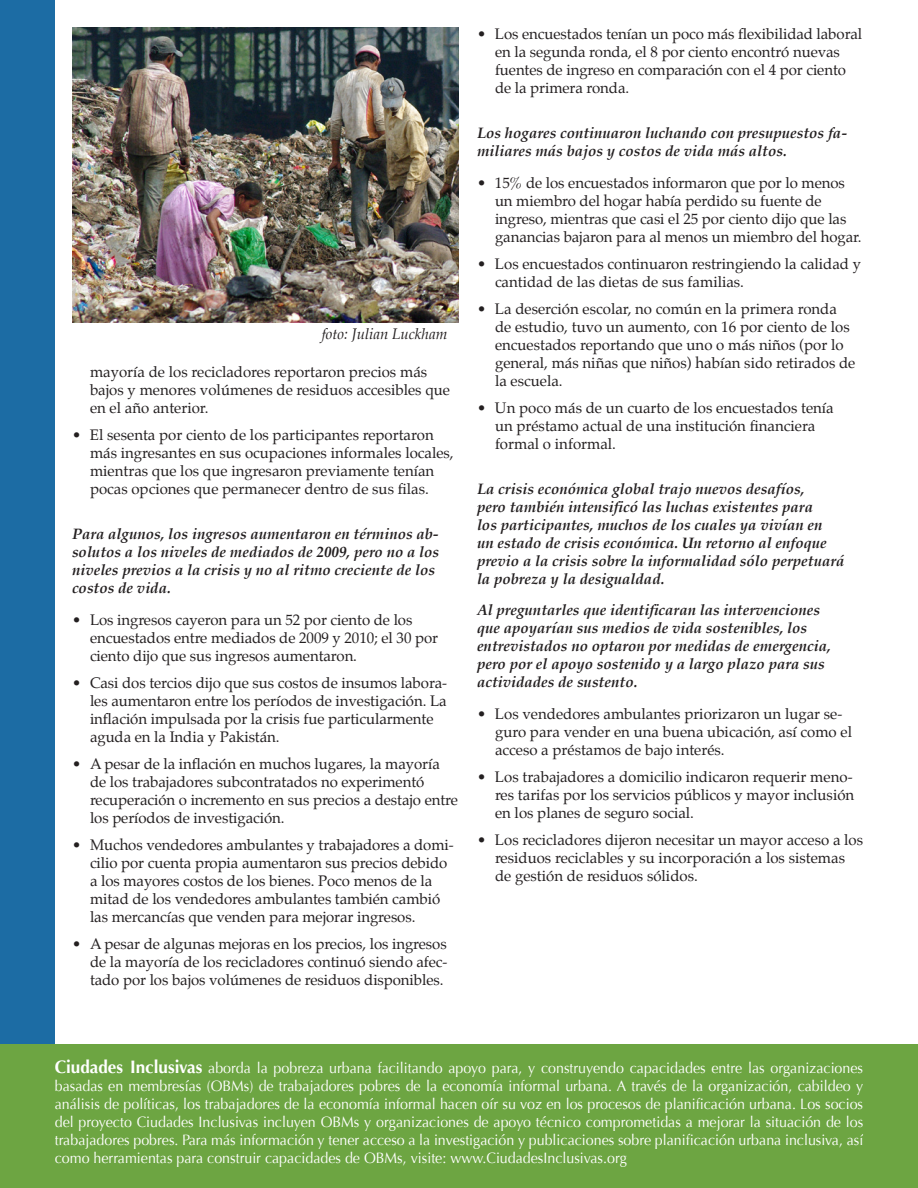
<style>
.page{position:relative;width:918px;height:1188px;background:#fff}
.page>*{position:absolute;margin:0;border:0;box-sizing:border-box;transform-origin:0 0}
.t1{font:15px/18px "Palatino";letter-spacing:-.005em;color:#231f20}
.t2{font:italic 700 15px/18px "Palatino";color:#231f20}
.t3{font:15px/18px "Optima";color:#fff;text-align:justify;scale:.95 1}
.t4{font:italic 15px "Palatino";color:#231f20}
.s1{font-weight:700;font-size:18px}
</style>
<div class="page">
<div style="left:0;top:0;width:54px;height:1188px;background:#1c6ca4"></div>
<div style="left:0;top:1045px;width:918px;height:143px;background:#6da542"></div>
<img style="left:72px;top:27px;width:387px;height:295px">
<p class="t4" style="left:322px;top:328px;width:127px">foto: Julian Luckham</p>
<p class="t1" style="left:90px;top:363px;width:362px">mayoría de los recicladores reportaron precios más bajos y menores volúmenes de residuos accesibles que en el año anterior.</p>
<p class="t1" style="left:90px;top:426px;width:365px;text-indent:-18px">• El sesenta por ciento de los participantes reportaron más ingresantes en sus ocupaciones informales locales, mientras que los que ingresaron previamente tenían pocas opciones que permanecer dentro de sus filas.</p>
<p class="t2" style="left:72px;top:527px;width:369px">Para algunos, los ingresos aumentaron en términos ab&shy;solutos a los niveles de mediados de 2009, pero no a los niveles previos a la crisis y no al ritmo creciente de los costos de vida.</p>
<p class="t1" style="left:90px;top:610px;width:350px;text-indent:-18px">• Los ingresos cayeron para un 52 por ciento de los encuestados entre mediados de 2009 y 2010; el 30 por ciento dijo que sus ingresos aumentaron.</p>
<p class="t1" style="left:90px;top:673px;width:359px;text-indent:-18px">• Casi dos tercios dijo que sus costos de insumos labora&shy;les aumentaron entre los períodos de investigación. La inflación impulsada por la crisis fue particularmente aguda en la India y Pakistán.</p>
<p class="t1" style="left:90px;top:754px;width:370px;text-indent:-18px">• A pesar de la inflación en muchos lugares, la mayoría de los trabajadores subcontratados no experimentó recuperación o incremento en sus precios a destajo entre los períodos de investigación.</p>
<p class="t1" style="left:90px;top:835px;width:365px;text-indent:-18px">• Muchos vendedores ambulantes y trabajadores a domi&shy;cilio por cuenta propia aumentaron sus precios debido a los mayores costos de los bienes. Poco menos de la mitad de los vendedores ambulantes también cambió las mercancías que venden para mejorar ingresos.</p>
<p class="t1" style="left:90px;top:934px;width:359px;text-align:justify;text-indent:-18px">• A pesar de algunas mejoras en los precios, los ingresos de la mayoría de los recicladores continuó siendo afec&shy;tado por los bajos volúmenes de residuos disponibles.</p>
<p class="t1" style="left:495px;top:25px;width:369px;text-indent:-18px">• Los encuestados tenían un poco más flexibilidad laboral en la segunda ronda, el 8 por ciento encontró nuevas fuentes de ingreso en comparación con el 4 por ciento de la primera ronda.</p>
<p class="t2" style="left:477px;top:126px;width:372px">Los hogares continuaron luchando con presupuestos fa&shy;miliares más bajos y costos de vida más altos.</p>
<p class="t1" style="left:495px;top:174px;width:368px;text-indent:-18px">• 15% de los encuestados informaron que por lo menos un miembro del hogar había perdido su fuente de ingreso, mientras que casi el 25 por ciento dijo que las ganancias bajaron para al menos un miembro del hogar.</p>
<p class="t1" style="left:495px;top:255px;width:368px;text-indent:-18px">• Los encuestados continuaron restringiendo la calidad y cantidad de las dietas de sus familias.</p>
<p class="t1" style="left:495px;top:300px;width:362px;text-indent:-18px">• La deserción escolar, no común en la primera ronda de estudio, tuvo un aumento, con 16 por ciento de los encuestados reportando que uno o más niños (por lo general, más niñas que niños) habían sido retirados de la escuela.</p>
<p class="t1" style="left:495px;top:399px;width:340px;text-indent:-18px">• Un poco más de un cuarto de los encuestados tenía un préstamo actual de una institución financiera formal o informal.</p>
<p class="t2" style="left:477px;top:481px;width:369px">La crisis económica global trajo nuevos desafíos,<br>pero también intensificó las luchas existentes para<br>los participantes, muchos de los cuales ya vivían en<br>un estado de crisis económica. Un retorno al enfoque previo a la crisis sobre la informalidad sólo perpetuará la pobreza y la desigualdad.</p>
<p class="t2" style="left:477px;top:601px;width:355px">Al preguntarles que identificaran las intervenciones que apoyarían sus medios de vida sostenibles, los entrevistados no optaron por medidas de emergencia, pero por el apoyo sostenido y a largo plazo para sus actividades de sustento.</p>
<p class="t1" style="left:495px;top:705px;width:359px;text-indent:-18px">• Los vendedores ambulantes priorizaron un lugar se&shy;guro para vender en una buena ubicación, así como el acceso a préstamos de bajo interés.</p>
<p class="t1" style="left:495px;top:768px;width:361px;text-align:justify;text-indent:-18px">• Los trabajadores a domicilio indicaron requerir meno&shy;res tarifas por los servicios públicos y mayor inclusión en los planes de seguro social.</p>
<p class="t1" style="left:495px;top:831px;width:370px;text-indent:-18px">• Los recicladores dijeron necesitar un mayor acceso a los residuos reciclables y su incorporación a los sistemas de gestión de residuos sólidos.</p>
<p class="t3" style="left:55px;top:1059px;width:853px"><span class="s1">Ciudades Inclusivas</span> aborda la pobreza urbana facilitando apoyo para, y construyendo capacidades entre las organizaciones basadas en membresías (OBMs) de trabajadores pobres de la economía informal urbana. A través de la organización, cabildeo y análisis de políticas, los trabajadores de la economía informal hacen oír su voz en los procesos de planificación urbana. Los socios del proyecto Ciudades Inclusivas incluyen OBMs y organizaciones de apoyo técnico comprometidas a mejorar la situación de los trabajadores pobres. Para más información y tener acceso a la investigación y publicaciones sobre planificación urbana inclusiva, así como herramientas para construir capacidades de OBMs, visite: www.CiudadesInclusivas.org</p>
</div>
